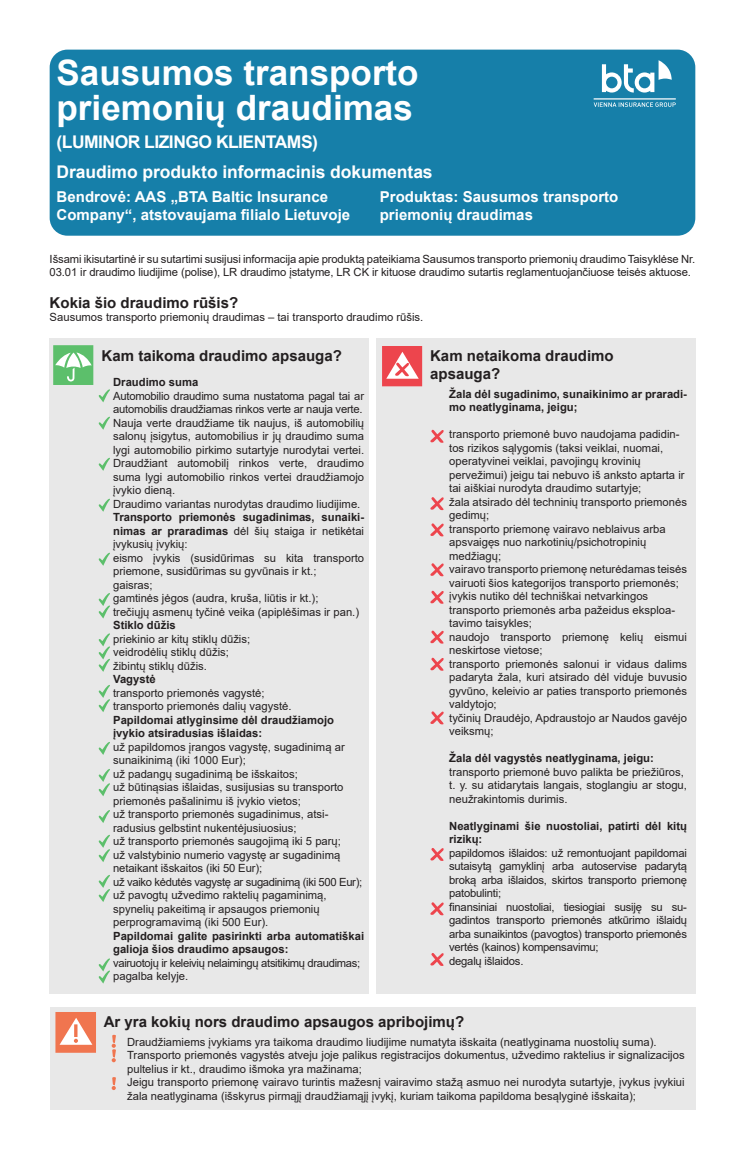
<style>
.page{position:relative;width:745px;height:1159px;background:#fff}
.page>*{position:absolute;margin:0;border:0;box-sizing:border-box;transform-origin:0 0}
.t1{font:700 35px "Arial";color:#fff}
.t2{font:700 17.5px "Arial";letter-spacing:-.005em;color:#fff}
.t3{font:700 17.5px "Arial";letter-spacing:-.03em;color:#fff}
.t4{font:700 15px "Arial";color:#231f20}
.t5{font:700 15px "Arial";color:#fff}
.t6{font:11.25px/13.5px "Arial";color:#231f20}
.t7{font:700 11.25px/13.5px "Arial";color:#231f20}
.t8{font:11.25px/13.5px "Arial";letter-spacing:-.02em;color:#231f20}
.t9{font:11.25px "Arial";letter-spacing:-.03em;color:#231f20}
.s1{font-weight:400}
</style>
<div class="page">
<div style="left:50px;top:50px;width:644px;height:186px;background:#167fa9;border-radius:18px"></div>
<hr style="left:593px;top:98px;width:82px;height:2px;background:#fff">
<svg style="left:593px;top:102px;width:82px;height:5px"></svg>
<svg style="left:601px;top:60px;width:70px;height:33px"></svg>
<div style="left:50px;top:339px;width:318px;height:655px;background:#e8e8e8"></div>
<div style="left:376px;top:339px;width:318px;height:655px;background:#e8e8e8"></div>
<svg style="left:382px;top:346px;width:40px;height:40px;background:#f06d73"></svg>
<svg style="left:53px;top:345px;width:57px;height:57px"></svg>
<svg style="left:98px;top:633px;width:12px;height:39px"></svg>
<svg style="left:98px;top:457px;width:12px;height:14px"></svg>
<svg style="left:98px;top:685px;width:12px;height:27px"></svg>
<svg style="left:98px;top:742px;width:12px;height:13px"></svg>
<svg style="left:98px;top:498px;width:12px;height:14px"></svg>
<svg style="left:98px;top:769px;width:12px;height:27px"></svg>
<svg style="left:98px;top:810px;width:12px;height:13px"></svg>
<svg style="left:98px;top:834px;width:12px;height:28px"></svg>
<svg style="left:98px;top:875px;width:12px;height:27px"></svg>
<svg style="left:98px;top:958px;width:12px;height:25px"></svg>
<svg style="left:430px;top:429px;width:14px;height:14px"></svg>
<svg style="left:430px;top:497px;width:14px;height:13px"></svg>
<svg style="left:430px;top:523px;width:14px;height:14px"></svg>
<svg style="left:430px;top:563px;width:14px;height:13px"></svg>
<svg style="left:430px;top:590px;width:14px;height:14px"></svg>
<svg style="left:430px;top:630px;width:14px;height:14px"></svg>
<svg style="left:430px;top:657px;width:14px;height:14px"></svg>
<svg style="left:430px;top:711px;width:14px;height:13px"></svg>
<svg style="left:430px;top:902px;width:14px;height:13px"></svg>
<svg style="left:430px;top:848px;width:14px;height:13px"></svg>
<svg style="left:430px;top:953px;width:14px;height:13px"></svg>
<svg style="left:98px;top:552px;width:12px;height:14px"></svg>
<svg style="left:98px;top:593px;width:12px;height:25px"></svg>
<svg style="left:98px;top:416px;width:12px;height:14px"></svg>
<div style="left:50px;top:1007px;width:644px;height:102px;background:#e8e8e8"></div>
<svg style="left:55px;top:1012px;width:41px;height:40px;background:#f3967a"></svg>
<svg style="left:112px;top:1034px;width:4px;height:28px"></svg>
<svg style="left:112px;top:1077px;width:4px;height:13px"></svg>
<p class="t1" style="left:56px;top:48px;width:363px">Sausumos transporto</p>
<p class="t1" style="left:56px;top:83px;width:357px">priemonių draudimas</p>
<p class="t3" style="left:56px;top:129px;width:263px">(LUMINOR LIZINGO KLIENTAMS)</p>
<p class="t2" style="left:56px;top:160px;width:377px">Draudimo produkto informacinis dokumentas</p>
<p class="t5" style="left:56px;top:186px;width:273px">Bendrovė: AAS „BTA Baltic Insurance</p>
<p class="t5" style="left:56px;top:204px;width:295px">Company“, atstovaujama filialo Lietuvoje</p>
<p class="t5" style="left:379px;top:186px;width:240px">Produktas: Sausumos transporto</p>
<p class="t5" style="left:379px;top:204px;width:155px">priemonių draudimas</p>
<p class="t6" style="left:50px;top:252px;width:646px">Išsami ikisutartinė ir su sutartimi susijusi informacija apie produktą pateikiama Sausumos transporto priemonių draudimo Taisyklėse Nr.<br>03.01 ir draudimo liudijime (polise), LR draudimo įstatyme, LR CK ir kituose draudimo sutartis reglamentuojančiuose teisės aktuose.</p>
<p class="t4" style="left:50px;top:292px;width:190px">Kokia šio draudimo rūšis?</p>
<p class="t6" style="left:50px;top:310px;width:375px">Sausumos transporto priemonių draudimas – tai transporto draudimo rūšis.</p>
<p class="t4" style="left:102px;top:345px;width:242px">Kam taikoma draudimo apsauga?</p>
<p class="t4" style="left:430px;top:345px;width:185px">Kam netaikoma draudimo</p>
<p class="t4" style="left:430px;top:363px;width:72px">apsauga?</p>
<p class="t7" style="left:113px;top:376px;width:87px">Draudimo suma</p>
<p class="t8" style="left:113px;top:389px;width:252px">Automobilio draudimo suma nustatoma pagal tai ar automobilis draudžiamas rinkos verte ar nauja verte.</p>
<p class="t6" style="left:113px;top:416px;width:252px;text-align:justify">Nauja verte draudžiame tik naujus, iš automobilių salonų įsigytus, automobilius ir jų draudimo suma lygi automobilio pirkimo sutartyje nurodytai vertei.<br>Draudžiant automobilį rinkos verte, draudimo suma lygi automobilio rinkos vertei draudžiamojo įvykio dieną.</p>
<p class="t6" style="left:113px;top:497px;width:248px">Draudimo variantas nurodytas draudimo liudijime.</p>
<p class="t7" style="left:113px;top:511px;width:252px;text-align:justify">Transporto priemonės sugadinimas, sunaiki&shy;nimas ar praradimas <span class="s1">dėl šių staiga ir netikėtai įvykusių įvykių:</span></p>
<p class="t6" style="left:113px;top:551px;width:252px">eismo įvykis (susidūrimas su kita transporto priemone, susidūrimas su gyvūnais ir kt.;</p>
<p class="t6" style="left:113px;top:578px;width:41px">gaisras;</p>
<p class="t6" style="left:113px;top:591px;width:207px">gamtinės jėgos (audra, kruša, liūtis ir kt.);</p>
<p class="t6" style="left:113px;top:605px;width:247px">trečiųjų asmenų tyčinė veika (apiplėšimas ir pan.)</p>
<p class="t7" style="left:113px;top:619px;width:64px">Stiklo dūžis</p>
<p class="t6" style="left:113px;top:632px;width:138px">priekinio ar kitų stiklų dūžis;</p>
<p class="t6" style="left:113px;top:645px;width:117px">veidrodėlių stiklų dūžis;</p>
<p class="t6" style="left:113px;top:659px;width:95px">žibintų stiklų dūžis.</p>
<p class="t7" style="left:113px;top:673px;width:44px">Vagystė</p>
<p class="t6" style="left:113px;top:686px;width:153px">transporto priemonės vagystė;</p>
<p class="t6" style="left:113px;top:699px;width:180px">transporto priemonės dalių vagystė.</p>
<p class="t7" style="left:113px;top:713px;width:222px">Papildomai atlyginsime dėl draudžiamojo įvykio atsiradusias išlaidas:</p>
<p class="t6" style="left:113px;top:740px;width:233px">už papildomos įrangos vagystę, sugadinimą ar sunaikinimą (iki 1000 Eur);</p>
<p class="t6" style="left:113px;top:767px;width:186px">už padangų sugadinimą be išskaitos;</p>
<p class="t6" style="left:113px;top:780px;width:232px">už būtinąsias išlaidas, susijusias su transporto priemonės pašalinimu iš įvykio vietos;</p>
<p class="t6" style="left:113px;top:807px;width:217px">už transporto priemonės sugadinimus, atsi&shy;radusius gelbstint nukentėjusiuosius;</p>
<p class="t6" style="left:113px;top:834px;width:229px">už transporto priemonės saugojimą iki 5 parų;</p>
<p class="t6" style="left:113px;top:848px;width:228px">už valstybinio numerio vagystę ar sugadinimą netaikant išskaitos (iki 50 Eur);</p>
<p class="t9" style="left:113px;top:874px;width:250px">už vaiko kėdutės vagystę ar sugadinimą (iki 500 Eur);</p>
<p class="t6" style="left:113px;top:888px;width:215px">už pavogtų užvedimo raktelių pagaminimą, spynelių pakeitimą ir apsaugos priemonių perprogramavimą (iki 500 Eur).</p>
<p class="t7" style="left:113px;top:929px;width:252px">Papildomai galite pasirinkti arba automatiškai galioja šios draudimo apsaugos:</p>
<p class="t9" style="left:113px;top:955px;width:248px">vairuotojų ir keleivių nelaimingų atsitikimų draudimas;</p>
<p class="t6" style="left:113px;top:969px;width:77px">pagalba kelyje.</p>
<p class="t7" style="left:449px;top:387px;width:239px">Žala dėl sugadinimo, sunaikinimo ar praradi&shy;mo neatlyginama, jeigu;</p>
<p class="t6" style="left:449px;top:427px;width:237px">transporto priemonė buvo naudojama padidin&shy;tos rizikos sąlygomis (taksi veiklai, nuomai, operatyvinei veiklai, pavojingų krovinių pervežimui) jeigu tai nebuvo iš anksto aptarta ir tai aiškiai nurodyta draudimo sutartyje;</p>
<p class="t6" style="left:449px;top:495px;width:239px">žala atsirado dėl techninių transporto priemonės gedimų;</p>
<p class="t6" style="left:449px;top:522px;width:218px">transporto priemonę vairavo neblaivus arba</p>
<p class="t6" style="left:449px;top:535px;width:198px">apsvaigęs nuo narkotinių/psichotropinių medžiagų;</p>
<p class="t6" style="left:449px;top:562px;width:239px">vairavo transporto priemonę neturėdamas teisės vairuoti šios kategorijos transporto priemonės;</p>
<p class="t6" style="left:449px;top:589px;width:227px">įvykis nutiko dėl techniškai netvarkingos transporto priemonės arba pažeidus eksploa&shy;tavimo taisykles;</p>
<p class="t6" style="left:449px;top:630px;width:239px">naudojo transporto priemonę kelių eismui neskirtose vietose;</p>
<p class="t6" style="left:449px;top:657px;width:239px;text-align:justify">transporto priemonės salonui ir vidaus dalims padaryta žala, kuri atsirado dėl viduje buvusio gyvūno, keleivio ar paties transporto priemonės valdytojo;</p>
<p class="t6" style="left:449px;top:711px;width:239px">tyčinių Draudėjo, Apdraustojo ar Naudos gavėjo veiksmų;</p>
<p class="t7" style="left:449px;top:751px;width:206px">Žala dėl vagystės neatlyginama, jeigu:</p>
<p class="t6" style="left:449px;top:765px;width:236px">transporto priemonė buvo palikta be priežiūros,</p>
<p class="t6" style="left:449px;top:778px;width:239px">t. y. su atidarytais langais, stoglangiu ar stogu, neužrakintomis durimis.</p>
<p class="t7" style="left:449px;top:819px;width:239px">Neatlyginami šie nuostoliai, patirti dėl kitų rizikų:</p>
<p class="t6" style="left:449px;top:846px;width:239px;text-align:justify">papildomos išlaidos: už remontuojant papildomai sutaisytą gamyklinį arba autoservise padarytą broką arba išlaidos, skirtos transporto priemonę patobulinti;</p>
<p class="t6" style="left:449px;top:900px;width:239px;text-align:justify">finansiniai nuostoliai, tiesiogiai susiję su su&shy;gadintos transporto priemonės atkūrimo išlaidų arba sunaikintos (pavogtos) transporto priemonės vertės (kainos) kompensavimu;</p>
<p class="t8" style="left:449px;top:954px;width:76px">degalų išlaidos.</p>
<p class="t4" style="left:104px;top:1011px;width:362px">Ar yra kokių nors draudimo apsaugos apribojimų?</p>
<p class="t6" style="left:127px;top:1034px;width:530px">Draudžiamiems įvykiams yra taikoma draudimo liudijime numatyta išskaita (neatlyginama nuostolių suma).</p>
<p class="t6" style="left:127px;top:1048px;width:558px">Transporto priemonės vagystės atveju joje palikus registracijos dokumentus, užvedimo raktelius ir signalizacijos pultelius ir kt., draudimo išmoka yra mažinama;</p>
<p class="t6" style="left:127px;top:1075px;width:558px">Jeigu transporto priemonę vairavo turintis mažesnį vairavimo stažą asmuo nei nurodyta sutartyje, įvykus įvykiui žala neatlyginama (išskyrus pirmąjį draudžiamąjį įvykį, kuriam taikoma papildoma besąlyginė išskaita);</p>
</div>
